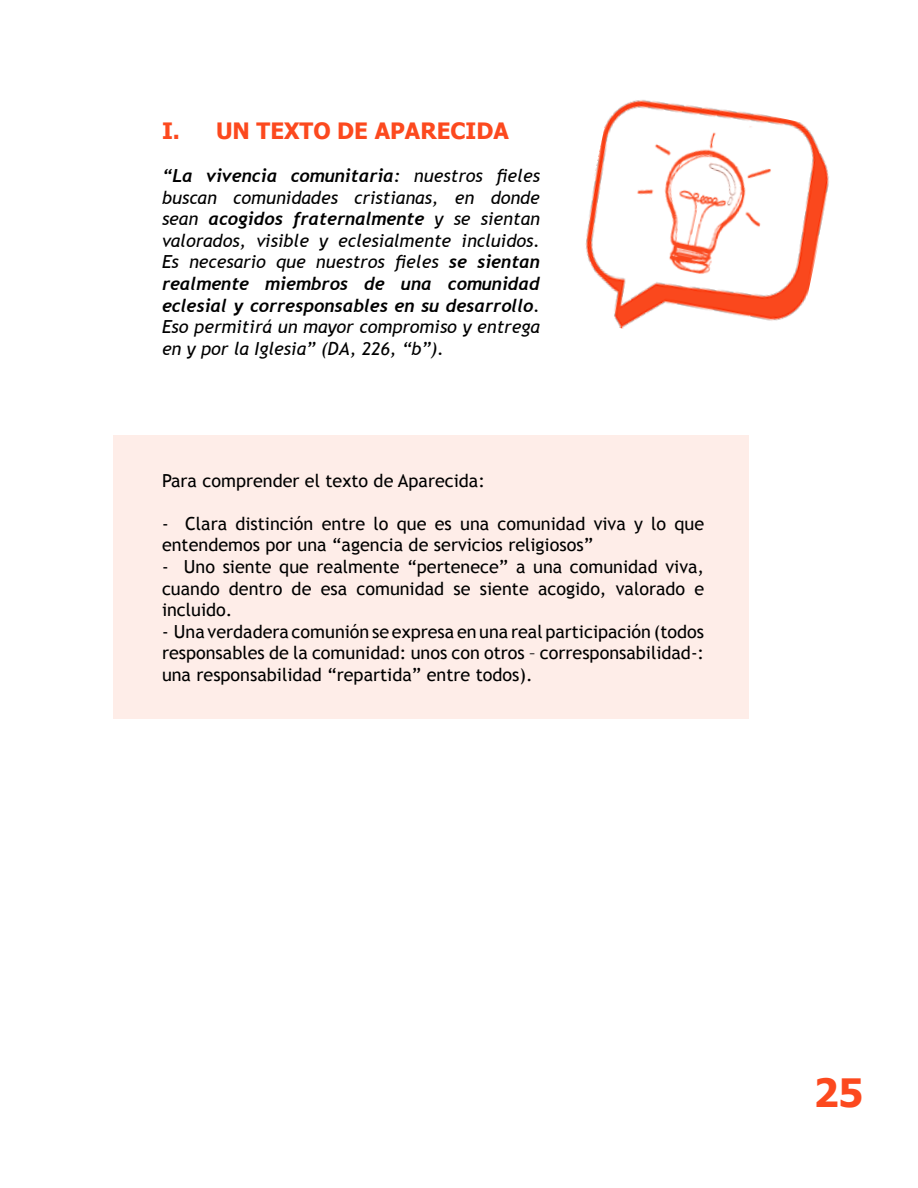
<style>
.page{position:relative;width:918px;height:1188px;background:#fff}
.page>*{position:absolute;margin:0;border:0;box-sizing:border-box;transform-origin:0 0}
.t1{font:700 39px "Tahoma";color:#fc491e}
.t2{font:700 22.5px "Tahoma";color:#fc491e}
.t3{font:18px/21.6px "Trebuchet MS";color:#000;text-align:justify}
.t4{font:italic 18px/21.6px "Trebuchet MS";color:#000}
.t5{font:italic 700 18px/21.6px "Trebuchet";color:#000}
.s1{font-family:"Trebuchet MS";font-weight:400}
.s2{font-family:"Trebuchet";font-weight:700}
</style>
<div class="page">
<div style="left:113px;top:435px;width:636px;height:283px;background:#feede8"></div>
<img style="left:585px;top:100px;width:244px;height:229px">
<img style="left:594px;top:110px;width:212px;height:184px">
<p class="t2" style="left:162px;top:115px;width:348px">I. UN TEXTO DE APARECIDA</p>
<p class="t5" style="left:162px;top:165px;width:379px">“La vivencia comunitaria: <span class="s1">nuestros fieles</span></p>
<p class="t4" style="left:162px;top:187px;width:379px">buscan comunidades cristianas, en donde</p>
<p class="t5" style="left:162px;top:208px;width:379px"><span class="s1">sean</span> acogidos fraternalmente <span class="s1">y se sientan</span></p>
<p class="t4" style="left:162px;top:230px;width:380px">valorados, visible y eclesialmente incluidos.<br>Es necesario que nuestros fieles <span class="s2">se sientan</span></p>
<p class="t5" style="left:162px;top:273px;width:380px">realmente miembros de una comunidad eclesial y corresponsables en su desarrollo<span class="s1">.</span></p>
<p class="t4" style="left:162px;top:316px;width:379px">Eso permitirá un mayor compromiso y entrega en y por la Iglesia” (DA, 226, “b”).</p>
<p class="t3" style="left:162px;top:470px;width:325px">Para comprender el texto de Aparecida:</p>
<p class="t3" style="left:162px;top:513px;width:544px">- Clara distinción entre lo que es una comunidad viva y lo que entendemos por una “agencia de servicios religiosos”</p>
<p class="t3" style="left:162px;top:556px;width:544px">- Uno siente que realmente “pertenece” a una comunidad viva, cuando dentro de esa comunidad se siente acogido, valorado e incluido.</p>
<p class="t3" style="left:162px;top:621px;width:544px">- Una verdadera comunión se expresa en una real participación (todos responsables de la comunidad: unos con otros – corresponsabilidad-: una responsabilidad “repartida” entre todos).</p>
<h1 class="t1" style="left:814px;top:1066px;width:51px">25</h1>
</div>
